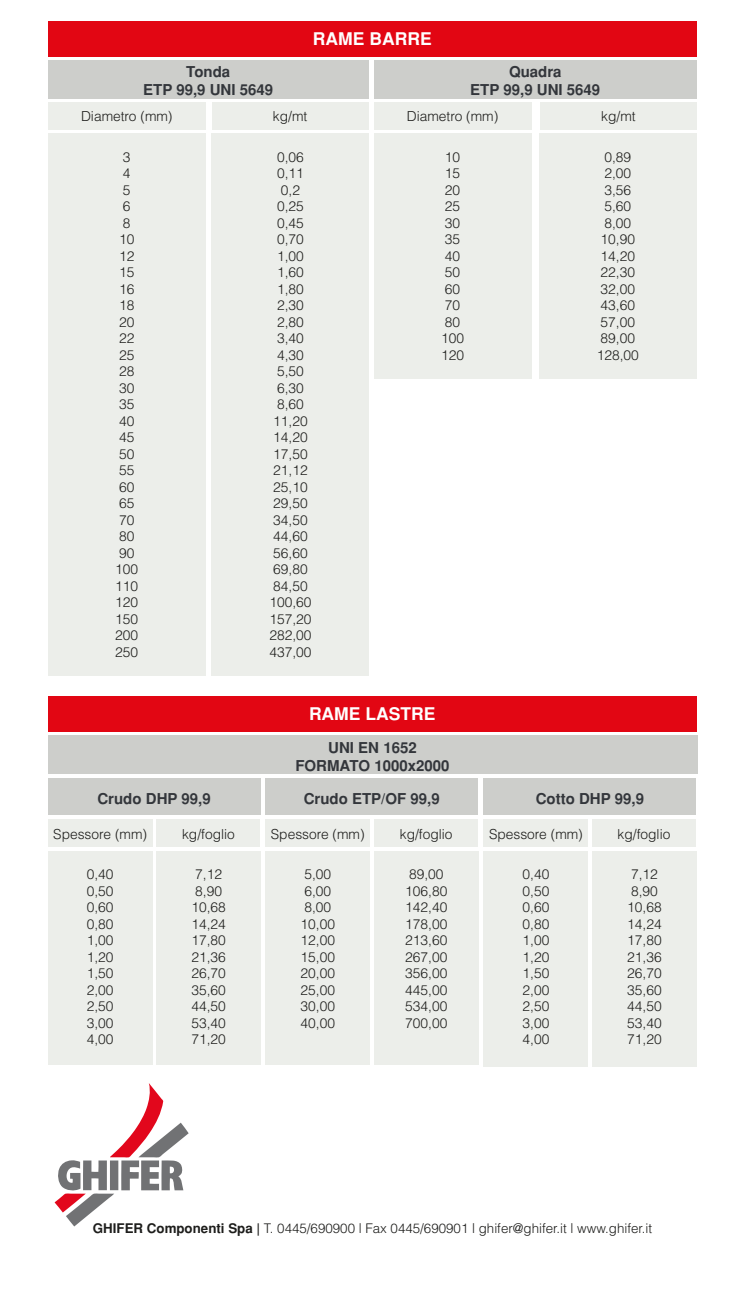
<style>
.page{position:relative;width:745px;height:1292px;background:#fff}
.page>*{position:absolute;margin:0;border:0;box-sizing:border-box;transform-origin:0 0}
.t1{font:700 17.5px "Helvetica";color:#fff}
.t2{font:700 15px/18px "Helvetica";color:#33363b;text-align:center}
.t3{font:300 13.75px/16.5px "Helvetica";color:#1d1d1b}
.t4{font:300 13.25px "Helvetica";color:#1d1d1b}
.s1{font-weight:700}
</style>
<div class="page">
<div style="left:48px;top:21px;width:648px;height:36px;background:#e20613"></div>
<div style="left:48px;top:133px;width:157px;height:543px;background:#eceeea"></div>
<div style="left:48px;top:102px;width:157px;height:27px;background:#eceeea"></div>
<div style="left:211px;top:133px;width:158px;height:543px;background:#eceeea"></div>
<div style="left:211px;top:102px;width:157px;height:27px;background:#eceeea"></div>
<div style="left:48px;top:61px;width:320px;height:38px;background:#cdcecb"></div>
<div style="left:374px;top:61px;width:322px;height:38px;background:#cdcecb"></div>
<div style="left:373px;top:102px;width:158px;height:27px;background:#eceeea"></div>
<div style="left:539px;top:102px;width:157px;height:27px;background:#eceeea"></div>
<div style="left:373px;top:133px;width:158px;height:246px;background:#eceeea"></div>
<div style="left:538px;top:133px;width:158px;height:246px;background:#eceeea"></div>
<svg style="left:55px;top:1083px;width:133px;height:143px"></svg>
<div style="left:48px;top:696px;width:648px;height:36px;background:#e20613"></div>
<div style="left:48px;top:851px;width:104px;height:214px;background:#eceeea"></div>
<div style="left:48px;top:819px;width:104px;height:28px;background:#eceeea"></div>
<div style="left:156px;top:819px;width:104px;height:28px;background:#eceeea"></div>
<div style="left:374px;top:819px;width:104px;height:28px;background:#eceeea"></div>
<div style="left:591px;top:819px;width:104px;height:28px;background:#eceeea"></div>
<div style="left:48px;top:778px;width:212px;height:37px;background:#cdcecb"></div>
<div style="left:265px;top:778px;width:212px;height:37px;background:#cdcecb"></div>
<div style="left:483px;top:778px;width:212px;height:37px;background:#cdcecb"></div>
<div style="left:265px;top:851px;width:105px;height:214px;background:#eceeea"></div>
<div style="left:483px;top:851px;width:104px;height:215px;background:#eceeea"></div>
<div style="left:156px;top:851px;width:105px;height:214px;background:#eceeea"></div>
<div style="left:374px;top:851px;width:104px;height:214px;background:#eceeea"></div>
<div style="left:592px;top:851px;width:104px;height:215px;background:#eceeea"></div>
<div style="left:265px;top:819px;width:105px;height:28px;background:#eceeea"></div>
<div style="left:483px;top:819px;width:104px;height:28px;background:#eceeea"></div>
<div style="left:48px;top:736px;width:648px;height:38px;background:#cdcecb"></div>
<p class="t1" style="left:313px;top:29px;width:120px">RAME BARRE</p>
<p class="t2" style="left:143px;top:63px;width:131px">Tonda<br>ETP 99,9 UNI 5649</p>
<p class="t2" style="left:470px;top:63px;width:131px">Quadra<br>ETP 99,9 UNI 5649</p>
<p class="t3" style="left:406px;top:108px;width:93px">Diametro (mm)</p>
<p class="t3" style="left:601px;top:108px;width:36px">kg/mt</p>
<p class="t3" style="left:441px;top:148px;width:24px">10<br>15<br>20<br>25<br>30<br>35<br>40<br>50<br>60<br>70<br>80<br>100<br>120</p>
<p class="t3" style="left:596px;top:148px;width:44px;text-align:center">0,89<br>2,00<br>3,56<br>5,60<br>8,00<br>10,90<br>14,20<br>22,30<br>32,00<br>43,60<br>57,00<br>89,00<br>128,00</p>
<p class="t3" style="left:81px;top:108px;width:93px">Diametro (mm)</p>
<p class="t3" style="left:273px;top:108px;width:36px">kg/mt</p>
<p class="t3" style="left:115px;top:148px;width:24px;text-align:center">3<br>4<br>5<br>6<br>8<br>10<br>12<br>15<br>16<br>18<br>20<br>22<br>25<br>28<br>30<br>35<br>40<br>45<br>50<br>55<br>60<br>65<br>70<br>80<br>90<br>100<br>110<br>120<br>150<br>200<br>250</p>
<p class="t3" style="left:269px;top:148px;width:44px;text-align:center">0,06<br>0,11<br>0,2<br>0,25<br>0,45<br>0,70<br>1,00<br>1,60<br>1,80<br>2,30<br>2,80<br>3,40<br>4,30<br>5,50<br>6,30<br>8,60<br>11,20<br>14,20<br>17,50<br>21,12<br>25,10<br>29,50<br>34,50<br>44,60<br>56,60<br>69,80<br>84,50<br>100,60<br>157,20<br>282,00<br>437,00</p>
<p class="t1" style="left:309px;top:704px;width:128px">RAME LASTRE</p>
<p class="t2" style="left:295px;top:738px;width:155px">UNI EN 1652<br>FORMATO 1000x2000</p>
<p class="t2" style="left:97px;top:789px;width:115px">Crudo DHP 99,9</p>
<p class="t2" style="left:303px;top:789px;width:137px">Crudo ETP/OF 99,9</p>
<p class="t2" style="left:535px;top:789px;width:110px">Cotto DHP 99,9</p>
<p class="t3" style="left:53px;top:825px;width:95px">Spessore (mm)</p>
<p class="t3" style="left:182px;top:825px;width:54px">kg/foglio</p>
<p class="t3" style="left:399px;top:825px;width:54px">kg/foglio</p>
<p class="t3" style="left:617px;top:825px;width:54px">kg/foglio</p>
<p class="t3" style="left:271px;top:825px;width:95px">Spessore (mm)</p>
<p class="t3" style="left:488px;top:825px;width:95px">Spessore (mm)</p>
<p class="t3" style="left:87px;top:866px;width:28px;text-align:justify">0,40<br>0,50<br>0,60<br>0,80<br>1,00<br>1,20<br>1,50<br>2,00<br>2,50<br>3,00<br>4,00</p>
<p class="t3" style="left:191px;top:866px;width:36px">7,12<br>8,90<br>10,68<br>14,24<br>17,80<br>21,36<br>26,70<br>35,60<br>44,50<br>53,40<br>71,20</p>
<p class="t3" style="left:405px;top:866px;width:44px">89,00<br>106,80<br>142,40<br>178,00<br>213,60<br>267,00<br>356,00<br>445,00<br>534,00<br>700,00</p>
<p class="t3" style="left:626px;top:866px;width:36px">7,12<br>8,90<br>10,68<br>14,24<br>17,80<br>21,36<br>26,70<br>35,60<br>44,50<br>53,40<br>71,20</p>
<p class="t3" style="left:300px;top:866px;width:36px">5,00<br>6,00<br>8,00<br>10,00<br>12,00<br>15,00<br>20,00<br>25,00<br>30,00<br>40,00</p>
<p class="t3" style="left:522px;top:866px;width:28px;text-align:justify">0,40<br>0,50<br>0,60<br>0,80<br>1,00<br>1,20<br>1,50<br>2,00<br>2,50<br>3,00<br>4,00</p>
<p class="t4" style="left:93px;top:1220px;width:560px"><span class="s1">GHIFER Componenti Spa |</span> T. 0445/690900 | Fax 0445/690901 | ghifer@ghifer.it | www.ghifer.it</p>
</div>
